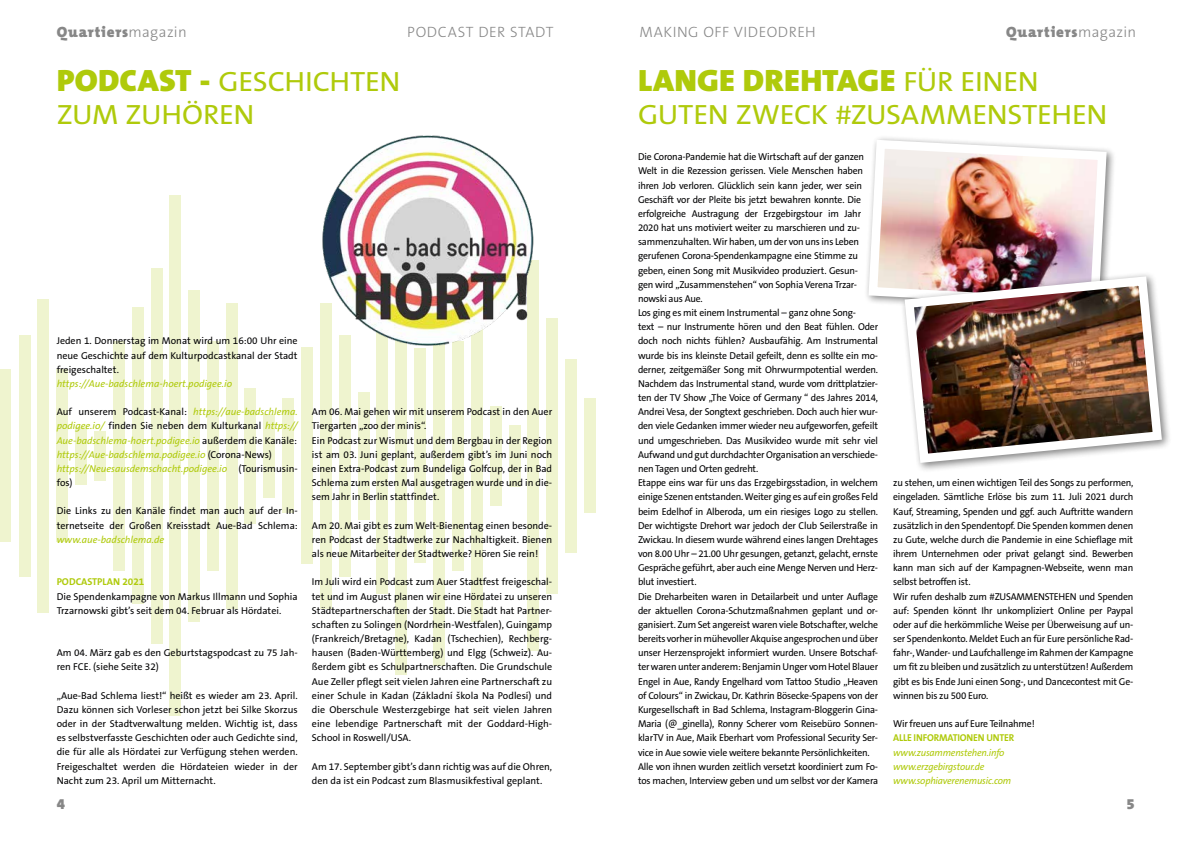
<style>
.page{position:relative;width:1191px;height:842px;background:#fff}
.page>*{position:absolute;margin:0;border:0;box-sizing:border-box;transform-origin:0 0}
.t1{font:900 31px "The Mix B9";letter-spacing:.01em;color:#afca0b;scale:1.06 1}
.t2{font:28px/33.6px "The Mix B5 Plain";letter-spacing:-.01em;color:#afca0b;scale:1.06 1}
.t3{font:900 15px "The Mix B9";letter-spacing:.055em;color:#878787}
.t4{font:300 15px "The Sans B3";letter-spacing:.035em;color:#878787}
.t5{font:10px/14.2px "The Sans B5 Plain";letter-spacing:-.02em;color:#020203;text-align:justify}
.t6{font:10px/14.2px "The Sans B5 Plain";color:#020203}
.t7{font:italic 10px/14.2px "The Sans B5 Plain";color:#afca0b}
.t8{font:italic 10px/14.2px "The Sans B5 Plain";letter-spacing:-.02em;color:#afca0b}
.t9{font:700 10px "The Sans B7";letter-spacing:-.015em;color:#afca0b}
.s1{font-family:"The Sans B3";font-weight:300}
.s2{font-family:"The Mix B9";font-weight:900;font-size:31px}
.s3{font-family:"The Mix B5 Plain";font-weight:400;font-size:28px}
.s4{font-style:normal;color:#020203}
</style>
<div class="page">
<div style="left:0;top:370px;width:11px;height:172px;background:#eff4cf"></div>
<div style="left:207px;top:341px;width:11px;height:230px;background:#eff4cf"></div>
<div style="left:396px;top:236px;width:11px;height:439px;background:#eff4cf"></div>
<div style="left:94px;top:431px;width:12px;height:50px;background:#eff4cf"></div>
<div style="left:301px;top:348px;width:12px;height:216px;background:#eff4cf"></div>
<div style="left:490px;top:406px;width:11px;height:100px;background:#eff4cf"></div>
<div style="left:19px;top:335px;width:11px;height:241px;background:#eff4cf"></div>
<div style="left:226px;top:303px;width:11px;height:306px;background:#eff4cf"></div>
<div style="left:414px;top:349px;width:12px;height:214px;background:#eff4cf"></div>
<div style="left:113px;top:341px;width:12px;height:230px;background:#eff4cf"></div>
<div style="left:320px;top:303px;width:12px;height:306px;background:#eff4cf"></div>
<div style="left:509px;top:425px;width:11px;height:62px;background:#eff4cf"></div>
<div style="left:38px;top:299px;width:11px;height:314px;background:#eff4cf"></div>
<div style="left:245px;top:388px;width:11px;height:136px;background:#eff4cf"></div>
<div style="left:433px;top:245px;width:12px;height:421px;background:#eff4cf"></div>
<div style="left:132px;top:307px;width:11px;height:297px;background:#eff4cf"></div>
<div style="left:339px;top:335px;width:11px;height:241px;background:#eff4cf"></div>
<div style="left:528px;top:261px;width:11px;height:390px;background:#eff4cf"></div>
<div style="left:56px;top:370px;width:12px;height:172px;background:#eff4cf"></div>
<div style="left:263px;top:414px;width:12px;height:84px;background:#eff4cf"></div>
<div style="left:452px;top:341px;width:11px;height:230px;background:#eff4cf"></div>
<div style="left:151px;top:268px;width:11px;height:375px;background:#eff4cf"></div>
<div style="left:358px;top:392px;width:11px;height:128px;background:#eff4cf"></div>
<div style="left:546px;top:318px;width:12px;height:276px;background:#eff4cf"></div>
<div style="left:75px;top:427px;width:12px;height:58px;background:#eff4cf"></div>
<div style="left:282px;top:399px;width:12px;height:114px;background:#eff4cf"></div>
<div style="left:471px;top:290px;width:11px;height:331px;background:#eff4cf"></div>
<div style="left:169px;top:196px;width:12px;height:520px;background:#eff4cf"></div>
<div style="left:376px;top:318px;width:12px;height:276px;background:#eff4cf"></div>
<div style="left:565px;top:359px;width:12px;height:193px;background:#eff4cf"></div>
<div style="left:188px;top:290px;width:12px;height:331px;background:#eff4cf"></div>
<div style="left:584px;top:399px;width:11px;height:114px;background:#eff4cf"></div>
<img style="left:322px;top:135px;width:217px;height:220px">
<img style="left:866px;top:137px;width:245px;height:167px">
<div style="left:899px;top:271px;width:273px;height:202px;background:#fff"></div>
<img style="left:900px;top:272px;width:266px;height:196px">
<h3 class="t3" style="left:57px;top:24px;width:132px">Quartiers<span class="s1">magazin</span></h3>
<h3 class="t4" style="left:407px;top:24px;width:148px">PODCAST DER STADT</h3>
<h3 class="t4" style="left:639px;top:24px;width:178px">MAKING OFF VIDEODREH</h3>
<h3 class="t3" style="left:1006px;top:24px;width:132px">Quartiers<span class="s1">magazin</span></h3>
<h2 class="t2" style="left:57px;top:66px;width:326px"><span class="s2">PODCAST -</span> GESCHICHTEN<br>ZUM ZUHÖREN</h2>
<h1 class="t1" style="left:638px;top:64px;width:379px">LANGE DREHTAGE <span class="s3">FÜR EINEN</span></h1>
<h2 class="t2" style="left:638px;top:99px;width:444px">GUTEN ZWECK #ZUSAMMENSTEHEN</h2>
<p class="t5" style="left:57px;top:334px;width:242px">Jeden 1. Donnerstag im Monat wird um 16:00 Uhr eine neue Geschichte auf dem Kulturpodcastkanal der Stadt freigeschaltet.</p>
<p class="t7" style="left:57px;top:377px;width:177px">https://Aue-badschlema-hoert.podigee.io</p>
<p class="t7" style="left:57px;top:405px;width:242px"><span class="s4">Auf unserem Podcast-Kanal:</span> https://aue-badschlema. podigee.io/ <span class="s4">finden Sie neben dem Kulturkanal</span> https:// Aue-badschlema-hoert.podigee.io <span class="s4">außerdem die Kanäle: </span>https://Aue-badschlema.podigee.io <span class="s4">(Corona-News) </span>https://Neuesausdemschacht.podigee.io <span class="s4">(Tourismusin&shy;fos)</span></p>
<p class="t6" style="left:57px;top:504px;width:242px">Die Links zu den Kanäle findet man auch auf der In&shy;ternetseite der Großen Kreisstadt Aue-Bad Schlema:</p>
<p class="t7" style="left:57px;top:533px;width:109px">www.aue-badschlema.de</p>
<p class="t9" style="left:57px;top:577px;width:89px">PODCASTPLAN 2021</p>
<p class="t6" style="left:57px;top:589px;width:242px">Die Spendenkampagne von Markus Illmann und Sophia<br>Trzarnowski gibt’s seit dem 04. Februar als Hördatei.</p>
<p class="t6" style="left:57px;top:646px;width:242px">Am 04. März gab es den Geburtstagspodcast zu 75 Jah&shy;ren FCE. (siehe Seite 32)</p>
<p class="t5" style="left:57px;top:689px;width:242px">„Aue-Bad Schlema liest!“ heißt es wieder am 23. April.<br>Dazu können sich Vorleser schon jetzt bei Silke Skorzus oder in der Stadtverwaltung melden. Wichtig ist, dass es selbstverfasste Geschichten oder auch Gedichte sind, die für alle als Hördatei zur Verfügung stehen werden.<br>Freigeschaltet werden die Hördateien wieder in der Nacht zum 23. April um Mitternacht.</p>
<p class="t6" style="left:312px;top:405px;width:242px">Am 06. Mai gehen wir mit unserem Podcast in den Auer Tiergarten „zoo der minis“.<br>Ein Podcast zur Wismut und dem Bergbau in der Region ist am 03. Juni geplant, außerdem gibt’s im Juni noch einen Extra-Podcast zum Bundeliga Golfcup, der in Bad Schlema zum ersten Mal ausgetragen wurde und in die&shy;sem Jahr in Berlin stattfindet.</p>
<p class="t5" style="left:312px;top:519px;width:242px">Am 20. Mai gibt es zum Welt-Bienentag einen besonde&shy;ren Podcast der Stadtwerke zur Nachhaltigkeit. Bienen als neue Mitarbeiter der Stadtwerke? Hören Sie rein!</p>
<p class="t5" style="left:312px;top:575px;width:242px">Im Juli wird ein Podcast zum Auer Stadtfest freigeschal&shy;tet und im August planen wir eine Hördatei zu unseren Städtepartnerschaften der Stadt. Die Stadt hat Partner&shy;schaften zu Solingen (Nordrhein-Westfalen), Guingamp (Frankreich/Bretagne), Kadan (Tschechien), Rechberg&shy;hausen (Baden-Württemberg) und Elgg (Schweiz). Au&shy;ßerdem gibt es Schulpartnerschaften. Die Grundschule Aue Zeller pflegt seit vielen Jahren eine Partnerschaft zu einer Schule in Kadan (Základní škola Na Podlesí) und die Oberschule Westerzgebirge hat seit vielen Jahren eine lebendige Partnerschaft mit der Goddard-High-School in Roswell/USA.</p>
<p class="t6" style="left:312px;top:759px;width:242px">Am 17. September gibt’s dann richtig was auf die Ohren, den da ist ein Podcast zum Blasmusikfestival geplant.</p>
<p class="t5" style="left:638px;top:150px;width:242px;text-align:left">Die Corona-Pandemie hat die Wirtschaft auf der ganzen Welt in die Rezession gerissen. Viele Menschen haben ihren Job verloren. Glücklich sein kann jeder, wer sein Geschäft vor der Pleite bis jetzt bewahren konnte. Die erfolgreiche Austragung der Erzgebirgstour im Jahr 2020 hat uns motiviert weiter zu marschieren und zu&shy;sammenzuhalten. Wir haben, um der von uns ins Leben gerufenen Corona-Spendenkampagne eine Stimme zu geben, einen Song mit Musikvideo produziert. Gesun-<br>gen wird „Zusammenstehen“ von Sophia Verena Trzar&shy;nowski aus Aue.<br>Los ging es mit einem Instrumental – ganz ohne Song-<br>text – nur Instrumente hören und den Beat fühlen. Oder doch noch nichts fühlen? Ausbaufähig. Am Instrumental wurde bis ins kleinste Detail gefeilt, denn es sollte ein mo&shy;derner, zeitgemäßer Song mit Ohrwurmpotential werden.<br>Nachdem das Instrumental stand, wurde vom drittplatzier&shy;ten der TV Show „The Voice of Germany “ des Jahres 2014, Andrei Vesa, der Songtext geschrieben. Doch auch hier wur&shy;den viele Gedanken immer wieder neu aufgeworfen, gefeilt und umgeschrieben. Das Musikvideo wurde mit sehr viel Aufwand und gut durchdachter Organisation an verschiede&shy;nen Tagen und Orten gedreht.<br>Etappe eins war für uns das Erzgebirgsstadion, in welchem einige Szenen entstanden. Weiter ging es auf ein großes Feld beim Edelhof in Alberoda, um ein riesiges Logo zu stellen.<br>Der wichtigste Drehort war jedoch der Club Seilerstraße in Zwickau. In diesem wurde während eines langen Drehtages von 8.00 Uhr – 21.00 Uhr gesungen, getanzt, gelacht, ernste Gespräche geführt, aber auch eine Menge Nerven und Herz&shy;blut investiert.<br>Die Dreharbeiten waren in Detailarbeit und unter Auflage der aktuellen Corona-Schutzmaßnahmen geplant und or&shy;ganisiert. Zum Set angereist waren viele Botschafter, welche bereits vorher in mühevoller Akquise angesprochen und über unser Herzensprojekt informiert wurden. Unsere Botschaf&shy;ter waren unter anderem: Benjamin Unger vom Hotel Blauer Engel in Aue, Randy Engelhard vom Tattoo Studio „Heaven of Colours“ in Zwickau, Dr. Kathrin Bösecke-Spapens von der Kurgesellschaft in Bad Schlema, Instagram-Bloggerin Gina-Maria (@_ginella), Ronny Scherer vom Reisebüro Sonnen&shy;klarTV in Aue, Maik Eberhart vom Professional Security Ser&shy;vice in Aue sowie viele weitere bekannte Persönlichkeiten.<br>Alle von ihnen wurden zeitlich versetzt koordiniert zum Fo&shy;tos machen, Interview geben und um selbst vor der Kamera</p>
<p class="t5" style="left:893px;top:476px;width:242px;text-align:left">zu stehen, um einen wichtigen Teil des Songs zu performen, eingeladen. Sämtliche Erlöse bis zum 11. Juli 2021 durch Kauf, Streaming, Spenden und ggf. auch Auftritte wandern zusätzlich in den Spendentopf. Die Spenden kommen denen zu Gute, welche durch die Pandemie in eine Schieflage mit ihrem Unternehmen oder privat gelangt sind. Bewerben kann man sich auf der Kampagnen-Webseite, wenn man selbst betroffen ist.<br>Wir rufen deshalb zum #ZUSAMMENSTEHEN und Spenden auf: Spenden könnt Ihr unkompliziert Online per Paypal oder auf die herkömmliche Weise per Überweisung auf un&shy;ser Spendenkonto. Meldet Euch an für Eure persönliche Rad&shy;fahr-, Wander- und Laufchallenge im Rahmen der Kampagne um fit zu bleiben und zusätzlich zu unterstützen! Außerdem gibt es bis Ende Juni einen Song-, und Dancecontest mit Ge&shy;winnen bis zu 500 Euro.</p>
<p class="t5" style="left:893px;top:717px;width:143px">Wir freuen uns auf Eure Teilnahme!</p>
<p class="t9" style="left:893px;top:733px;width:122px">ALLE INFORMATIONEN UNTER</p>
<p class="t8" style="left:893px;top:745px;width:119px">www.zusammenstehen.info www.erzgebirgstour.de www.sophiaverenemusic.com</p>
<h3 class="t3" style="left:57px;top:796px;width:10px">4</h3>
<h3 class="t3" style="left:1126px;top:796px;width:10px">5</h3>
</div>
